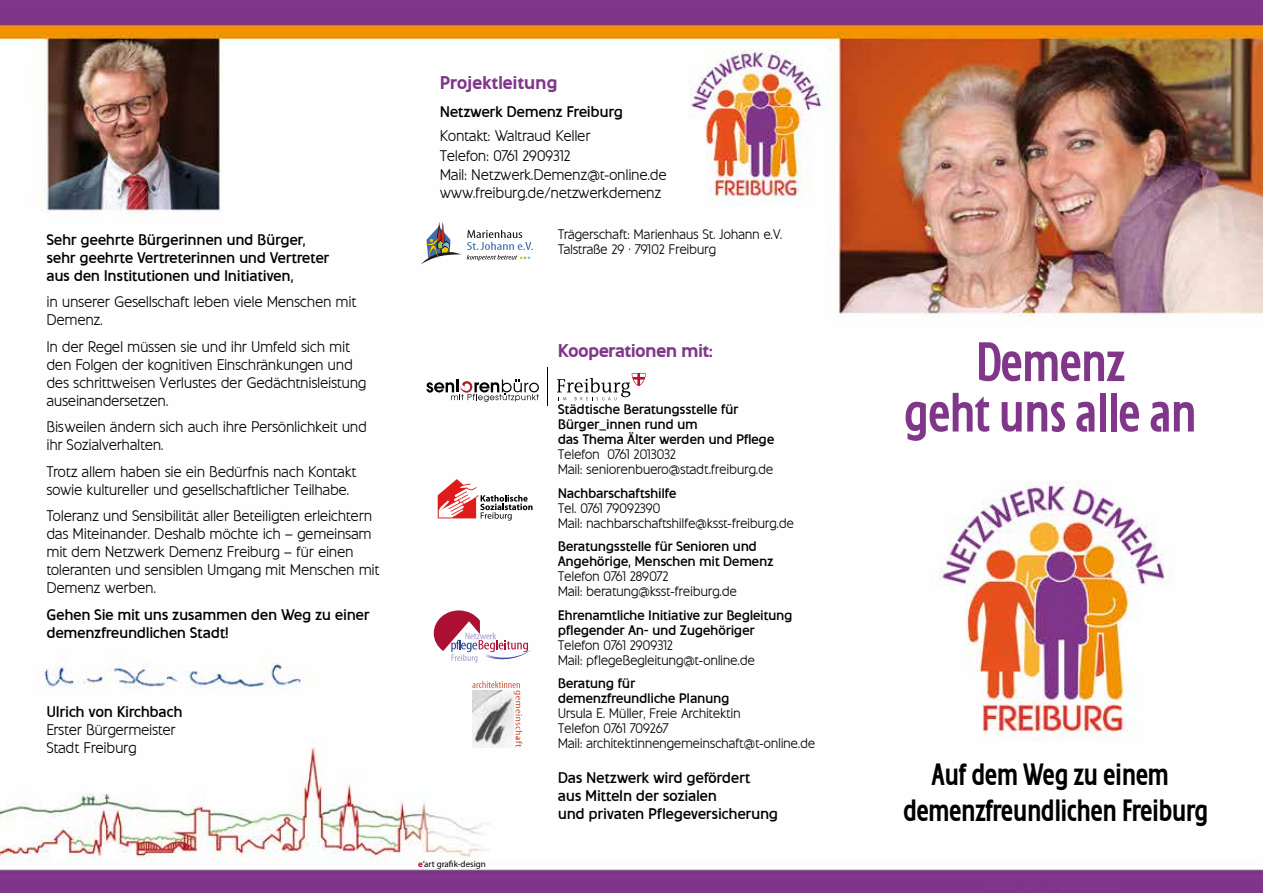
<style>
.page{position:relative;width:1263px;height:893px;background:#fff}
.page>*{position:absolute;margin:0;border:0;box-sizing:border-box;transform-origin:0 0}
.t1{font:700 condensed 54px/50.6px "e Ville";color:#803689;text-align:center}
.t2{font:700 condensed 30px/36px "e Ville";color:#000;text-align:center}
.t3{font:900 18px "e Ville";color:#803689}
.t4{font:900 18px "e Ville";letter-spacing:.02em;color:#803689}
.t5{font:15px/18px "e Ville";letter-spacing:.02em;color:#000}
.t6{font:700 15px/18px "e Ville";letter-spacing:.02em;color:#000}
.t7{font:13.5px/15px "e Ville";letter-spacing:.02em;color:#000}
.t8{font:700 13.5px/15px "e Ville";letter-spacing:.02em;color:#000}
.t9{font:9px "Myriad MM 400 600";color:#000}
.s1{font-family:"Myriad MM 700 600";color:#ad0f32}
</style>
<div class="page">
<img style="left:0;top:0;width:1263px;height:893px">
<svg style="left:426px;top:379px;width:113px;height:23px"></svg>
<svg style="left:557px;top:373px;width:89px;height:27px"></svg>
<hr style="left:547px;top:367px;width:1px;height:39px;background:#000">
<img style="left:22px;top:656px;width:304px;height:44px">
<svg style="left:421px;top:222px;width:40px;height:42px"></svg>
<svg style="left:467px;top:230px;width:66px;height:31px"></svg>
<svg style="left:434px;top:610px;width:98px;height:54px"></svg>
<svg style="left:438px;top:479px;width:94px;height:41px"></svg>
<svg style="left:472px;top:681px;width:50px;height:66px"></svg>
<p class="t6" style="left:47px;top:230px;width:284px">Sehr geehrte Bürgerinnen und Bürger, sehr geehrte Vertreterinnen und Vertreter aus den Institutionen und Initiativen,</p>
<p class="t5" style="left:47px;top:293px;width:311px">in unserer Gesellschaft leben viele Menschen mit<br>Demenz.</p>
<p class="t5" style="left:47px;top:337px;width:321px">In der Regel müssen sie und ihr Umfeld sich mit den Folgen der kognitiven Einschränkungen und des schrittweisen Verlustes der Gedächtnisleistung auseinandersetzen.</p>
<p class="t5" style="left:47px;top:418px;width:321px">Bisweilen ändern sich auch ihre Persönlichkeit und ihr Sozialverhalten.</p>
<p class="t5" style="left:47px;top:462px;width:311px">Trotz allem haben sie ein Bedürfnis nach Kontakt sowie kultureller und gesellschaftlicher Teilhabe.</p>
<p class="t5" style="left:47px;top:507px;width:334px">Toleranz und Sensibilität aller Beteiligten erleichtern das Miteinander. Deshalb möchte ich – gemeinsam mit dem Netzwerk Demenz Freiburg – für einen toleranten und sensiblen Umgang mit Menschen mit Demenz werben.</p>
<p class="t6" style="left:47px;top:605px;width:324px">Gehen Sie mit uns zusammen den Weg zu einer demenzfreundlichen Stadt!</p>
<p class="t6" style="left:47px;top:703px;width:137px">Ulrich von Kirchbach</p>
<p class="t5" style="left:47px;top:721px;width:130px">Erster Bürgermeister<br>Stadt Freiburg</p>
<p class="t4" style="left:440px;top:72px;width:119px">Projektleitung</p>
<p class="t6" style="left:440px;top:103px;width:184px">Netzwerk Demenz Freiburg</p>
<p class="t5" style="left:440px;top:126px;width:228px;line-height:19.5px">Kontakt: Waltraud Keller<br>Telefon: 0761 2909312<br>Mail: Netzwerk.Demenz@t-online.de</p>
<p class="t5" style="left:440px;top:184px;width:222px">www.freiburg.de/netzwerkdemenz</p>
<p class="t7" style="left:558px;top:227px;width:225px">Trägerschaft: Marienhaus St. Johann e.V.<br>Talstraße 29 · 79102 Freiburg</p>
<p class="t3" style="left:558px;top:339px;width:157px">Kooperationen mit:</p>
<p class="t9" style="left:418px;top:860px;width:69px"><span class="s1">e</span>‘art grafik-design</p>
<p class="t8" style="left:558px;top:402px;width:217px">Städtische Beratungsstelle für<br>Bürger_innen rund um<br>das Thema Älter werden und Pflege</p>
<p class="t7" style="left:558px;top:447px;width:216px">Telefon 0761 2013032<br>Mail: seniorenbuero@stadt.freiburg.de</p>
<p class="t8" style="left:558px;top:485px;width:120px">Nachbarschaftshilfe</p>
<p class="t7" style="left:558px;top:500px;width:237px">Tel. 0761 79092390<br>Mail: nachbarschaftshilfe@ksst-freiburg.de</p>
<p class="t8" style="left:558px;top:539px;width:217px">Beratungsstelle für Senioren und<br>Angehörige, Menschen mit Demenz</p>
<p class="t7" style="left:558px;top:569px;width:180px">Telefon 0761 289072<br>Mail: beratung@ksst-freiburg.de</p>
<p class="t8" style="left:558px;top:607px;width:235px">Ehrenamtliche Initiative zur Begleitung pflegender An- und Zugehöriger</p>
<p class="t7" style="left:558px;top:637px;width:198px">Telefon 0761 2909312<br>Mail: pflegeBegleitung@t-online.de</p>
<p class="t8" style="left:558px;top:676px;width:173px">Beratung für demenzfreundliche Planung</p>
<p class="t7" style="left:558px;top:706px;width:258px">Ursula E. Müller, Freie Architektin<br>Telefon 0761 709267<br>Mail: architektinnengemeinschaft@t-online.de</p>
<p class="t6" style="left:558px;top:769px;width:221px">Das Netzwerk wird gefördert<br>aus Mitteln der sozialen<br>und privaten Pflegeversicherung</p>
<h1 class="t1" style="left:904px;top:337px;width:293px">Demenz<br>geht uns alle an</h1>
<h2 class="t2" style="left:903px;top:756px;width:306px">Auf dem Weg zu einem demenzfreundlichen Freiburg</h2>
</div>
